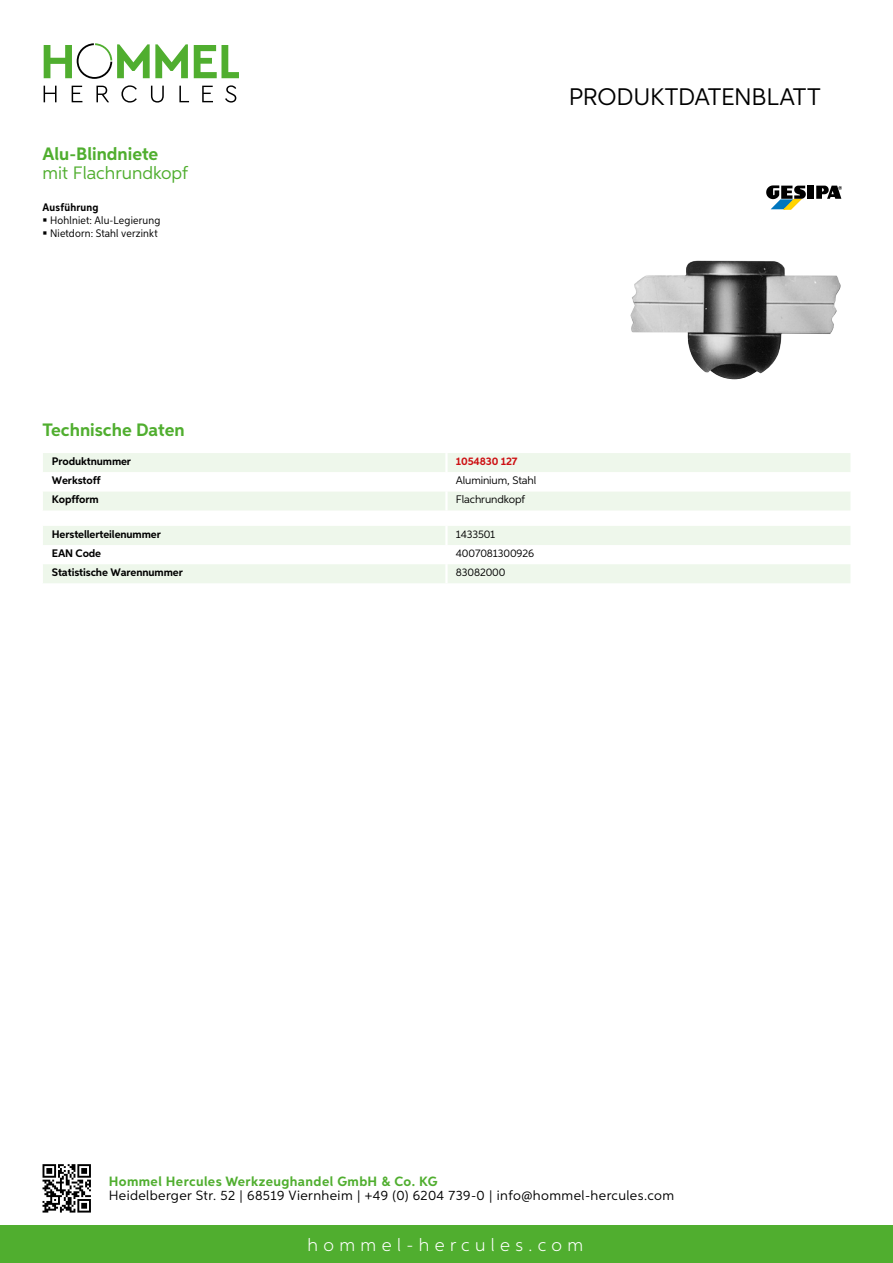
<style>
.page{position:relative;width:893px;height:1263px;background:#fff}
.page>*{position:absolute;margin:0;border:0;box-sizing:border-box;transform-origin:0 0}
.t1{font:24px "Aspira";letter-spacing:-.01em;color:#000}
.t2{font:700 18px "Aspira";color:#50ae2f}
.t3{font:300 18px "Aspira";letter-spacing:.3em;color:#fff}
.t4{font:18px "Aspira";color:#50ae2f}
.t5{font:13.5px "Aspira";letter-spacing:.03em;color:#000}
.t6{font:700 13.5px "Aspira";letter-spacing:.03em;color:#50ae2f}
.t7{font:700 10.95px "Aspira";letter-spacing:-.01em;color:#000}
.t8{font:10.95px "Aspira";letter-spacing:-.01em;color:#000}
.t9{font:10.95px/12.8px "Aspira Nar";letter-spacing:.015em;color:#000}
.t10{font:700 10.95px "Aspira";letter-spacing:-.01em;color:#cd1013}
.t11{font:700 10.95px "Aspira Nar";letter-spacing:.02em;color:#000}
</style>
<div class="page">
<div style="left:0;top:1226px;width:893px;height:37px;background:#50ae2f"></div>
<svg style="left:43px;top:1164px;width:48px;height:48px"></svg>
<svg style="left:194px;top:45px;width:45px;height:33px"></svg>
<svg style="left:44px;top:43px;width:144px;height:36px"></svg>
<svg style="left:44px;top:86px;width:13px;height:16px"></svg>
<svg style="left:72px;top:86px;width:10px;height:16px"></svg>
<svg style="left:96px;top:86px;width:13px;height:16px"></svg>
<svg style="left:121px;top:85px;width:16px;height:18px"></svg>
<svg style="left:151px;top:86px;width:13px;height:17px"></svg>
<svg style="left:179px;top:86px;width:10px;height:16px"></svg>
<svg style="left:202px;top:86px;width:11px;height:16px"></svg>
<svg style="left:225px;top:85px;width:11px;height:18px"></svg>
<svg style="left:43px;top:453px;width:807px;height:57px"></svg>
<hr style="left:445px;top:491px;width:3px;height:19px;background:#fff">
<svg style="left:43px;top:526px;width:807px;height:57px"></svg>
<hr style="left:445px;top:564px;width:3px;height:19px;background:#fff">
<img style="left:630px;top:261px;width:211px;height:118px">
<div style="left:807px;top:186px;width:7px;height:13px;background:#000"></div>
<svg style="left:766px;top:185px;width:40px;height:25px"></svg>
<svg style="left:816px;top:186px;width:26px;height:13px"></svg>
<h2 class="t2" style="left:43px;top:142px;width:117px">Alu-Blindniete</h2>
<h2 class="t4" style="left:43px;top:162px;width:147px">mit Flachrundkopf</h2>
<p class="t11" style="left:43px;top:201px;width:58px">Ausführung</p>
<p class="t9" style="left:50px;top:214px;width:112px">Hohlniet: Alu-Legierung<br>Nietdorn: Stahl verzinkt</p>
<h1 class="t1" style="left:569px;top:82px;width:253px">Produktdatenblatt</h1>
<h2 class="t2" style="left:43px;top:419px;width:144px">Technische Daten</h2>
<p class="t7" style="left:52px;top:454px;width:81px">Produktnummer</p>
<p class="t10" style="left:456px;top:454px;width:63px">1054830 127</p>
<p class="t7" style="left:52px;top:474px;width:50px">Werkstoff</p>
<p class="t8" style="left:456px;top:474px;width:82px">Aluminium, Stahl</p>
<p class="t7" style="left:52px;top:493px;width:48px">Kopfform</p>
<p class="t8" style="left:456px;top:493px;width:71px">Flachrundkopf</p>
<p class="t7" style="left:52px;top:527px;width:111px">Herstellerteilenummer</p>
<p class="t8" style="left:456px;top:527px;width:41px">1433501</p>
<p class="t7" style="left:52px;top:546px;width:51px">EAN Code</p>
<p class="t8" style="left:456px;top:546px;width:80px">4007081300926</p>
<p class="t7" style="left:52px;top:566px;width:132px">Statistische Warennummer</p>
<p class="t8" style="left:456px;top:566px;width:51px">83082000</p>
<p class="t6" style="left:109px;top:1172px;width:330px">Hommel Hercules Werkzeughandel GmbH &amp; Co. KG</p>
<p class="t5" style="left:109px;top:1187px;width:567px">Heidelberger Str. 52 | 68519 Viernheim | +49 (0) 6204 739-0 | info@hommel-hercules.com</p>
<h2 class="t3" style="left:307px;top:1234px;width:277px">hommel-hercules.com</h2>
</div>
